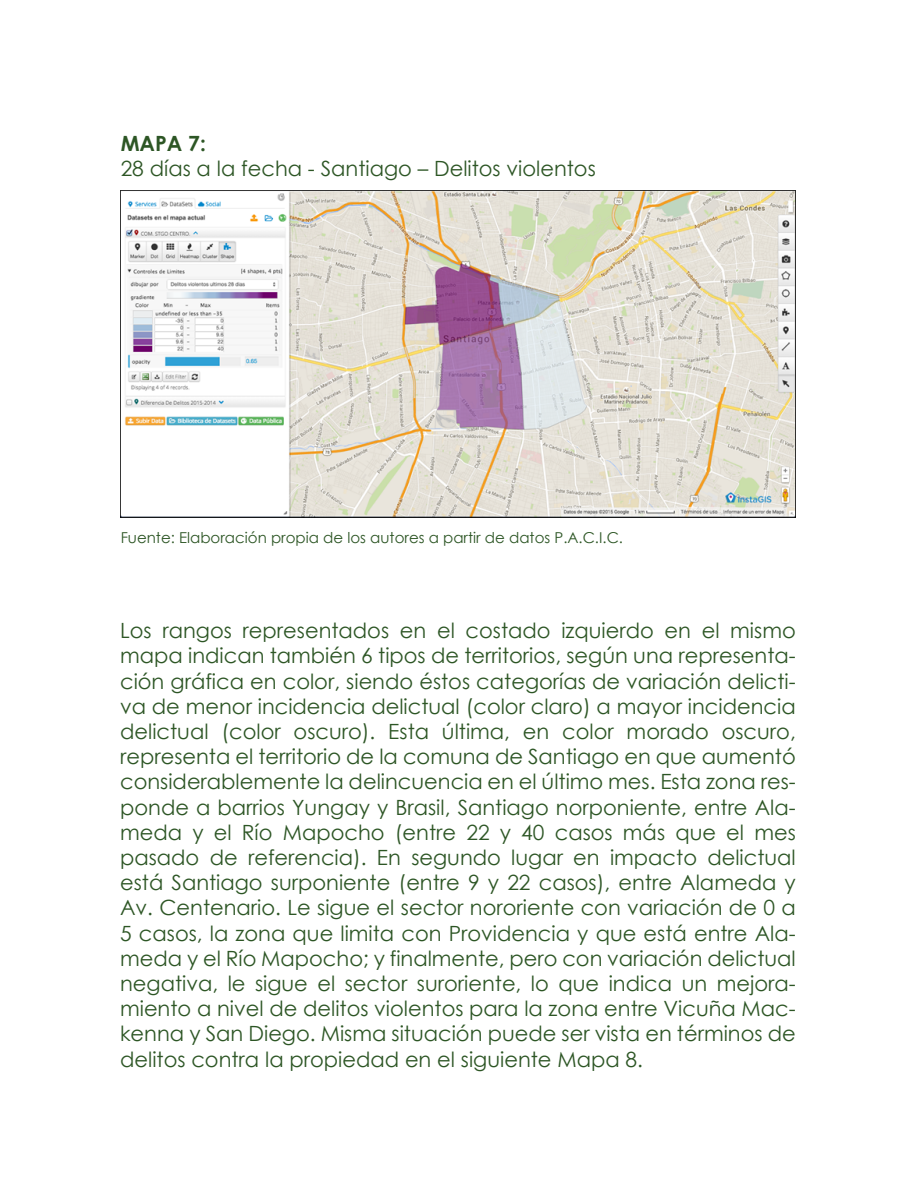
<style>
.page{position:relative;width:918px;height:1188px;background:#fff}
.page>*{position:absolute;margin:0;border:0;box-sizing:border-box;transform-origin:0 0}
.t1{font:21px/25.2px "Century Gothic";color:#2d5625;text-align:justify}
.t2{font:700 21px "Century Gothic";color:#2d5625}
.t3{font:15px "Century Gothic";color:#2d5625}
</style>
<div class="page">
<img style="left:120px;top:190px;width:675px;height:327px">
<p class="t2" style="left:121px;top:128px;width:87px">MAPA 7:</p>
<p class="t1" style="left:121px;top:156px;width:477px">28 días a la fecha - Santiago – Delitos violentos</p>
<p class="t3" style="left:121px;top:527px;width:504px">Fuente: Elaboración propia de los autores a partir de datos P.A.C.I.C.</p>
<p class="t1" style="left:120px;top:618px;width:677px">Los rangos representados en el costado izquierdo en el mismo mapa indican también 6 tipos de territorios, según una representa&shy;ción gráfica en color, siendo éstos categorías de variación delicti&shy;va de menor incidencia delictual (color claro) a mayor incidencia delictual (color oscuro). Esta última, en color morado oscuro, representa el territorio de la comuna de Santiago en que aumentó considerablemente la delincuencia en el último mes. Esta zona res&shy;ponde a barrios Yungay y Brasil, Santiago norponiente, entre Ala&shy;meda y el Río Mapocho (entre 22 y 40 casos más que el mes pasado de referencia). En segundo lugar en impacto delictual está Santiago surponiente (entre 9 y 22 casos), entre Alameda y Av. Centenario. Le sigue el sector nororiente con variación de 0 a 5 casos, la zona que limita con Providencia y que está entre Ala&shy;meda y el Río Mapocho; y finalmente, pero con variación delictual negativa, le sigue el sector suroriente, lo que indica un mejora&shy;miento a nivel de delitos violentos para la zona entre Vicuña Mac&shy;kenna y San Diego. Misma situación puede ser vista en términos de delitos contra la propiedad en el siguiente Mapa 8.</p>
</div>
